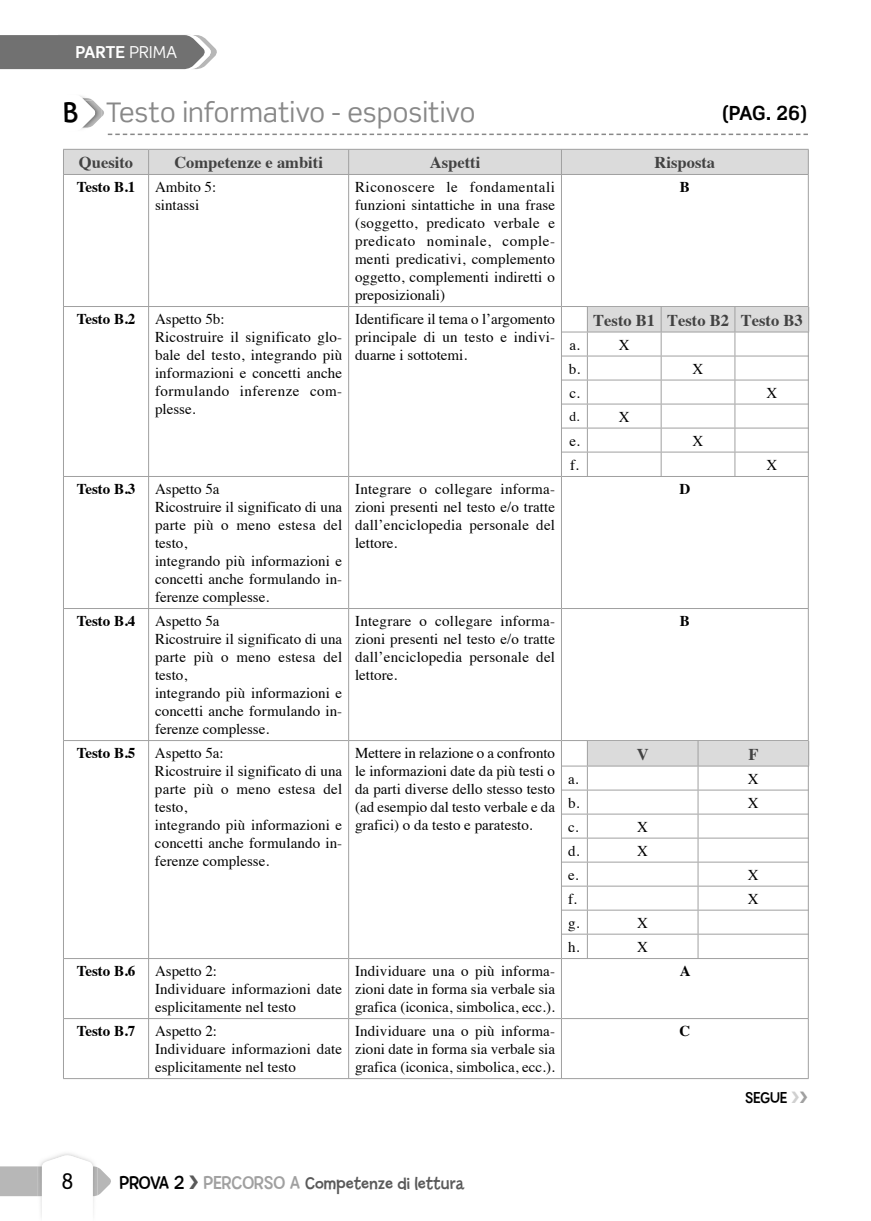
<style>
.page{position:relative;width:871px;height:1221px;background:#fff}
.page>*{position:absolute;margin:0;border:0;box-sizing:border-box;transform-origin:0 0}
.t1{font:30px "Billy";color:#000}
.t2{font:27px "Scene Std";color:#888}
.t3{font:22.5px "Asap";color:#000}
.t4{font:700 19.5px "Scene Std";color:#000}
.t5{font:18px "Billy";color:#595959}
.t6{font:700 16.5px "Times";color:#424242}
.t7{font:700 16.5px "Scene Std";letter-spacing:-.02em;color:#fff}
.t8{font:16.5px "Billy";color:#000}
.t9{font:15px/18px "Times";letter-spacing:.005em;color:#000}
.t10{font:700 15px "Times";color:#000}
.t11{font:13.5px "Times";color:#000}
.s1{font-weight:400}
.s2{font-size:19.5px;color:#000}
.s3{font-size:19.5px;color:#a0a0a0}
.s4{color:#d0d0d0}
.s5{color:#a0a0a0}
</style>
<div class="page">
<svg style="left:0;top:1154px;width:111px;height:63px"></svg>
<svg style="left:0;top:35px;width:217px;height:34px;background:#7b7b7b"></svg>
<hr style="left:148px;top:175px;width:1px;height:131px;background:#a0a0a0">
<hr style="left:348px;top:175px;width:1px;height:131px;background:#a0a0a0">
<hr style="left:561px;top:175px;width:1px;height:131px;background:#a0a0a0">
<hr style="left:63px;top:306px;width:285px;height:1px;background:#a0a0a0">
<hr style="left:148px;top:307px;width:1px;height:169px;background:#a0a0a0">
<hr style="left:348px;top:306px;width:213px;height:1px;background:#a0a0a0">
<hr style="left:348px;top:307px;width:1px;height:169px;background:#a0a0a0">
<hr style="left:561px;top:306px;width:247px;height:1px;background:#a0a0a0">
<hr style="left:63px;top:476px;width:285px;height:1px;background:#a0a0a0">
<hr style="left:148px;top:477px;width:1px;height:131px;background:#a0a0a0">
<hr style="left:348px;top:476px;width:213px;height:1px;background:#a0a0a0">
<hr style="left:348px;top:477px;width:1px;height:131px;background:#a0a0a0">
<hr style="left:561px;top:476px;width:247px;height:1px;background:#a0a0a0">
<hr style="left:561px;top:477px;width:1px;height:131px;background:#a0a0a0">
<hr style="left:63px;top:608px;width:285px;height:1px;background:#a0a0a0">
<hr style="left:148px;top:609px;width:1px;height:131px;background:#a0a0a0">
<hr style="left:348px;top:608px;width:213px;height:1px;background:#a0a0a0">
<hr style="left:348px;top:609px;width:1px;height:131px;background:#a0a0a0">
<hr style="left:561px;top:608px;width:247px;height:1px;background:#a0a0a0">
<hr style="left:561px;top:609px;width:1px;height:131px;background:#a0a0a0">
<hr style="left:63px;top:740px;width:285px;height:1px;background:#a0a0a0">
<hr style="left:148px;top:741px;width:1px;height:217px;background:#a0a0a0">
<hr style="left:348px;top:740px;width:213px;height:1px;background:#a0a0a0">
<hr style="left:348px;top:741px;width:1px;height:217px;background:#a0a0a0">
<hr style="left:561px;top:740px;width:247px;height:1px;background:#a0a0a0">
<hr style="left:63px;top:958px;width:285px;height:1px;background:#a0a0a0">
<hr style="left:148px;top:959px;width:1px;height:59px;background:#a0a0a0">
<hr style="left:348px;top:958px;width:213px;height:1px;background:#a0a0a0">
<hr style="left:348px;top:959px;width:1px;height:59px;background:#a0a0a0">
<hr style="left:561px;top:958px;width:247px;height:1px;background:#a0a0a0">
<hr style="left:561px;top:959px;width:1px;height:59px;background:#a0a0a0">
<hr style="left:63px;top:1018px;width:285px;height:1px;background:#a0a0a0">
<hr style="left:148px;top:1019px;width:1px;height:59px;background:#a0a0a0">
<hr style="left:348px;top:1018px;width:213px;height:1px;background:#a0a0a0">
<hr style="left:348px;top:1019px;width:1px;height:59px;background:#a0a0a0">
<hr style="left:561px;top:1018px;width:247px;height:1px;background:#a0a0a0">
<hr style="left:561px;top:1019px;width:1px;height:59px;background:#a0a0a0">
<hr style="left:63px;top:1078px;width:745px;height:1px;background:#a0a0a0">
<hr style="left:63px;top:175px;width:1px;height:131px;background:#a0a0a0">
<hr style="left:807px;top:175px;width:1px;height:131px;background:#a0a0a0">
<hr style="left:63px;top:307px;width:1px;height:169px;background:#a0a0a0">
<hr style="left:63px;top:477px;width:1px;height:131px;background:#a0a0a0">
<hr style="left:807px;top:477px;width:1px;height:131px;background:#a0a0a0">
<hr style="left:63px;top:609px;width:1px;height:131px;background:#a0a0a0">
<hr style="left:807px;top:609px;width:1px;height:131px;background:#a0a0a0">
<hr style="left:63px;top:741px;width:1px;height:217px;background:#a0a0a0">
<hr style="left:63px;top:959px;width:1px;height:59px;background:#a0a0a0">
<hr style="left:807px;top:959px;width:1px;height:59px;background:#a0a0a0">
<hr style="left:63px;top:1019px;width:1px;height:59px;background:#a0a0a0">
<hr style="left:807px;top:1019px;width:1px;height:59px;background:#a0a0a0">
<div style="left:63px;top:149px;width:745px;height:25px;background:#dbdbdb"></div>
<hr style="left:63px;top:174px;width:745px;height:1px;background:#a0a0a0">
<svg style="left:561px;top:307px;width:248px;height:169px"></svg>
<svg style="left:561px;top:741px;width:248px;height:217px"></svg>
<svg style="left:80px;top:96px;width:727px;height:39px"></svg>
<p class="t7" style="left:76px;top:45px;width:103px">PARTE <span class="s1">PRIMA</span></p>
<h2 class="t2" style="left:106px;top:101px;width:371px">Testo informativo - espositivo</h2>
<h3 class="t4" style="left:721px;top:105px;width:88px">(PAG. 26)</h3>
<p class="t6" style="left:79px;top:156px;width:56px">Quesito</p>
<p class="t6" style="left:174px;top:156px;width:150px">Competenze e ambiti</p>
<p class="t6" style="left:429px;top:156px;width:52px">Aspetti</p>
<p class="t6" style="left:654px;top:156px;width:62px">Risposta</p>
<p class="t10" style="left:77px;top:181px;width:60px">Testo B.1</p>
<p class="t9" style="left:155px;top:179px;width:63px">Ambito 5: sintassi</p>
<p class="t9" style="left:355px;top:179px;width:201px;text-align:justify">Riconoscere le fondamentali funzioni sintattiche in una frase (soggetto, predicato verbale e predicato nominale, comple&shy;menti predicativi, complemento oggetto, complementi indiretti o preposizionali)</p>
<p class="t10" style="left:679px;top:181px;width:12px">B</p>
<p class="t10" style="left:77px;top:313px;width:60px">Testo B.2</p>
<p class="t9" style="left:155px;top:311px;width:189px">Aspetto 5b:<br>Ricostruire il significato glo&shy;bale del testo, integrando più informazioni e concetti anche formulando inferenze com&shy;plesse.</p>
<p class="t9" style="left:355px;top:311px;width:201px;text-align:justify">Identificare il tema o l’argomento principale di un testo e indivi&shy;duarne i sottotemi.</p>
<p class="t6" style="left:593px;top:313px;width:211px">Testo B1 Testo B2 Testo B3</p>
<h1 class="t1" style="left:63px;top:102px;width:16px">B</h1>
<p class="t9" style="left:569px;top:337px;width:12px">a.</p>
<p class="t9" style="left:618px;top:337px;width:12px">X</p>
<p class="t9" style="left:568px;top:361px;width:13px">b.</p>
<p class="t9" style="left:692px;top:361px;width:12px">X</p>
<p class="t9" style="left:569px;top:385px;width:12px">c.</p>
<p class="t9" style="left:766px;top:385px;width:12px">X</p>
<p class="t11" style="left:569px;top:410px;width:12px">d.</p>
<p class="t9" style="left:618px;top:409px;width:12px">X</p>
<p class="t9" style="left:569px;top:433px;width:12px">e.</p>
<p class="t9" style="left:692px;top:433px;width:12px">X</p>
<p class="t9" style="left:570px;top:457px;width:10px">f.</p>
<p class="t9" style="left:766px;top:457px;width:12px">X</p>
<p class="t10" style="left:77px;top:483px;width:60px">Testo B.3</p>
<p class="t9" style="left:155px;top:481px;width:189px">Aspetto 5a<br>Ricostruire il significato di una parte più o meno estesa del testo,<br>integrando più informazioni e concetti anche formulando in&shy;ferenze complesse.</p>
<p class="t9" style="left:355px;top:481px;width:201px;text-align:justify">Integrare o collegare informa&shy;zioni presenti nel testo e/o tratte dall’enciclopedia personale del lettore.</p>
<p class="t10" style="left:679px;top:483px;width:12px">D</p>
<p class="t10" style="left:77px;top:615px;width:60px">Testo B.4</p>
<p class="t9" style="left:155px;top:613px;width:189px">Aspetto 5a<br>Ricostruire il significato di una parte più o meno estesa del testo,<br>integrando più informazioni e concetti anche formulando in&shy;ferenze complesse.</p>
<p class="t9" style="left:355px;top:613px;width:201px;text-align:justify">Integrare o collegare informa&shy;zioni presenti nel testo e/o tratte dall’enciclopedia personale del lettore.</p>
<p class="t10" style="left:679px;top:615px;width:12px">B</p>
<p class="t10" style="left:77px;top:747px;width:60px">Testo B.5</p>
<p class="t9" style="left:155px;top:745px;width:189px">Aspetto 5a:<br>Ricostruire il significato di una parte più o meno estesa del testo,<br>integrando più informazioni e concetti anche formulando in&shy;ferenze complesse.</p>
<p class="t9" style="left:355px;top:745px;width:201px;text-align:justify">Mettere in relazione o a confronto le informazioni date da più testi o da parti diverse dello stesso testo (ad esempio dal testo verbale e da grafici) o da testo e paratesto.</p>
<p class="t6" style="left:636px;top:747px;width:13px">V</p>
<p class="t6" style="left:748px;top:747px;width:12px">F</p>
<p class="t9" style="left:568px;top:771px;width:12px">a.</p>
<p class="t9" style="left:747px;top:771px;width:12px">X</p>
<p class="t9" style="left:568px;top:795px;width:13px">b.</p>
<p class="t9" style="left:747px;top:795px;width:12px">X</p>
<p class="t9" style="left:568px;top:819px;width:12px">c.</p>
<p class="t9" style="left:637px;top:819px;width:12px">X</p>
<p class="t9" style="left:568px;top:843px;width:13px">d.</p>
<p class="t9" style="left:637px;top:843px;width:12px">X</p>
<p class="t9" style="left:568px;top:867px;width:12px">e.</p>
<p class="t9" style="left:747px;top:867px;width:12px">X</p>
<p class="t9" style="left:568px;top:891px;width:10px">f.</p>
<p class="t9" style="left:747px;top:891px;width:12px">X</p>
<p class="t9" style="left:568px;top:915px;width:13px">g.</p>
<p class="t9" style="left:637px;top:915px;width:12px">X</p>
<p class="t9" style="left:568px;top:939px;width:13px">h.</p>
<p class="t9" style="left:637px;top:939px;width:12px">X</p>
<p class="t10" style="left:77px;top:965px;width:60px">Testo B.6</p>
<p class="t9" style="left:155px;top:963px;width:189px">Aspetto 2:<br>Individuare informazioni date esplicitamente nel testo</p>
<p class="t9" style="left:355px;top:963px;width:201px;text-align:justify">Individuare una o più informa&shy;zioni date in forma sia verbale sia grafica (iconica, simbolica, ecc.).</p>
<p class="t10" style="left:679px;top:965px;width:12px">A</p>
<p class="t10" style="left:77px;top:1025px;width:60px">Testo B.7</p>
<p class="t9" style="left:155px;top:1023px;width:189px">Aspetto 2:<br>Individuare informazioni date esplicitamente nel testo</p>
<p class="t9" style="left:355px;top:1023px;width:201px;text-align:justify">Individuare una o più informa&shy;zioni date in forma sia verbale sia grafica (iconica, simbolica, ecc.).</p>
<p class="t10" style="left:679px;top:1025px;width:12px">C</p>
<h3 class="t3" style="left:61px;top:1172px;width:14px">8</h3>
<p class="t5" style="left:119px;top:1177px;width:346px"><span class="s2">PROVA 2</span> ❯ <span class="s3">PERCORSO A</span> Competenze di lettura</p>
<p class="t8" style="left:745px;top:1092px;width:64px">SEGUE <span class="s4">❯</span><span class="s5">❯</span></p>
</div>
